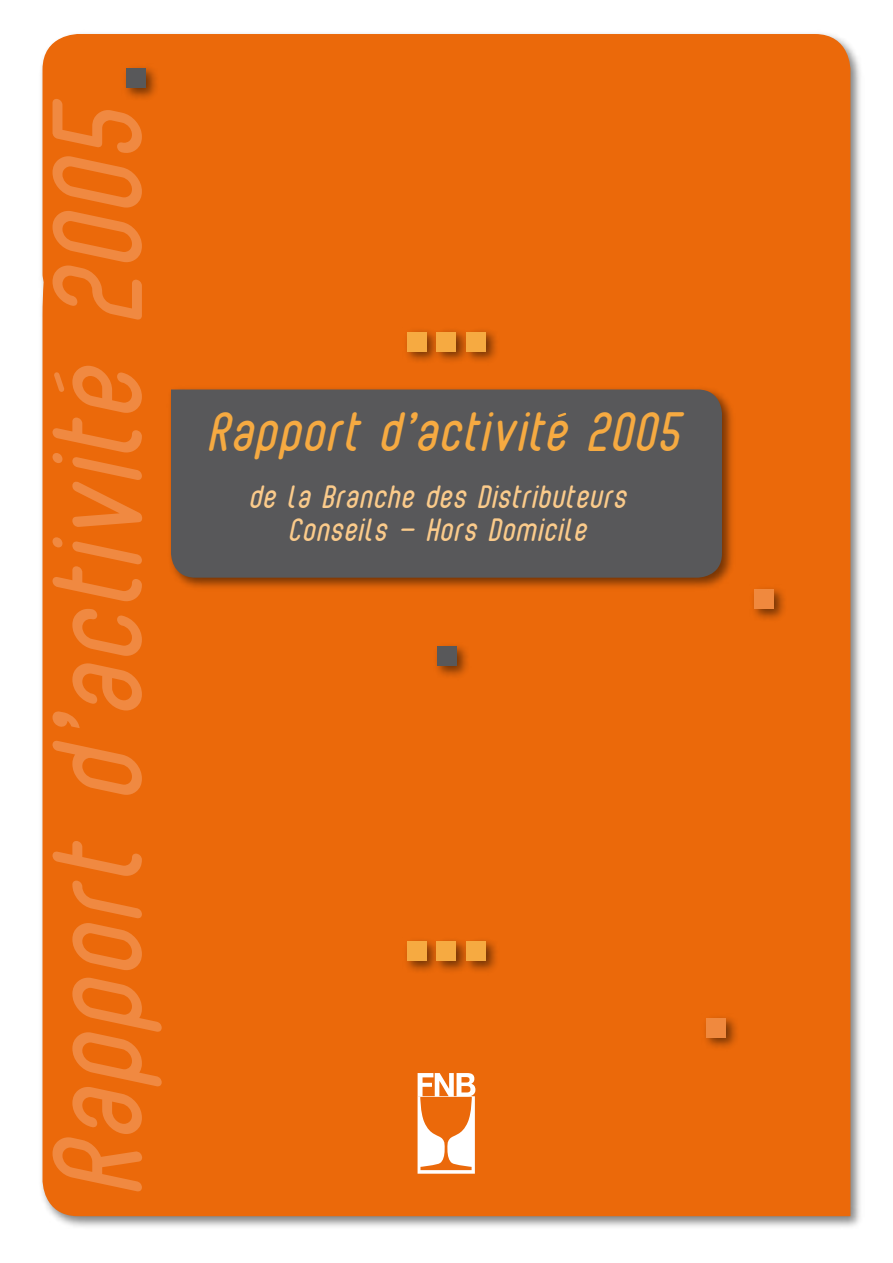
<style>
.page{position:relative;width:893px;height:1263px;background:#fff}
.page>*{position:absolute;margin:0;border:0;box-sizing:border-box;transform-origin:0 0}
.t1{font:82.8px "Bubble Boy 2";color:#f08941}
.t2{font:36px "Bubble Boy 2";color:#f6aa41}
.t3{font:21px/33px "Bubble Boy 2";color:#fbcb8b;text-align:center}
</style>
<div class="page">
<div style="left:38px;top:29px;width:827px;height:1201px;background:#000;opacity:.5"></div>
<div style="left:43px;top:34px;width:807px;height:1182px;background:#eb690a"></div>
<div style="left:121px;top:63px;width:39px;height:39px;background:#000;opacity:.5"></div>
<div style="left:126px;top:68px;width:20px;height:20px;background:#58585a"></div>
<div style="left:749px;top:584px;width:39px;height:39px;background:#000;opacity:.5"></div>
<div style="left:754px;top:589px;width:20px;height:20px;background:#f0893e"></div>
<div style="left:402px;top:327px;width:97px;height:39px;background:#000;opacity:.5"></div>
<div style="left:407px;top:332px;width:20px;height:19px;background:#f6aa41"></div>
<div style="left:437px;top:332px;width:19px;height:19px;background:#f6aa41"></div>
<div style="left:466px;top:332px;width:20px;height:19px;background:#f6aa41"></div>
<svg style="left:418px;top:1073px;width:57px;height:101px"></svg>
<svg style="left:50px;top:368px;width:18px;height:28px"></svg>
<div style="left:166px;top:385px;width:570px;height:207px;background:#000;opacity:.5"></div>
<div style="left:171px;top:389px;width:551px;height:189px;background:#58585a"></div>
<svg style="left:556px;top:411px;width:12px;height:8px"></svg>
<div style="left:402px;top:936px;width:97px;height:39px;background:#000;opacity:.5"></div>
<div style="left:407px;top:941px;width:20px;height:20px;background:#f6aa41"></div>
<div style="left:437px;top:941px;width:19px;height:20px;background:#f6aa41"></div>
<div style="left:466px;top:941px;width:20px;height:20px;background:#f6aa41"></div>
<div style="left:433px;top:642px;width:39px;height:38px;background:#000;opacity:.5"></div>
<div style="left:437px;top:646px;width:20px;height:20px;background:#58585a"></div>
<div style="left:701px;top:1013px;width:39px;height:39px;background:#000;opacity:.5"></div>
<div style="left:706px;top:1018px;width:20px;height:19px;background:#f0893e"></div>
<h1 class="t1" style="left:65px;top:1200px;width:1102px;rotate:-90deg">Rapport d’activite 2005</h1>
<h2 class="t2" style="left:205px;top:418px;width:476px">Rapport d’activite 2005</h2>
<p class="t3" style="left:248px;top:484px;width:380px">de la Branche des Distributeurs<br>Conseils - Hors Domicile</p>
</div>
